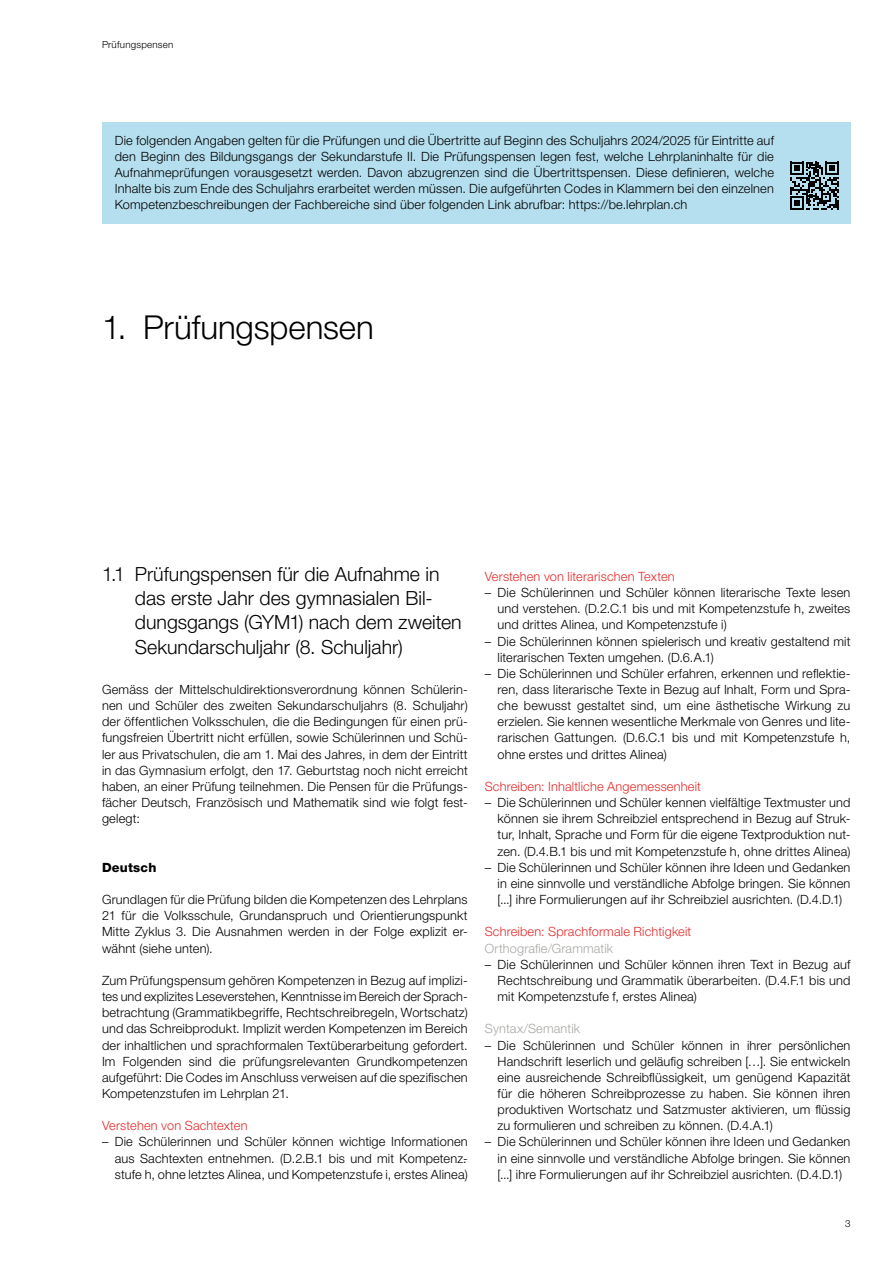
<style>
.page{position:relative;width:893px;height:1263px;background:#fff}
.page>*{position:absolute;margin:0;border:0;box-sizing:border-box;transform-origin:0 0}
.h1_22pt{font:300 33px "Helvetica Neue LT Std";color:#000}
.h2_13pt{font:300 19.5px/24.3px "Helvetica Neue LT Std";color:#000}
.li_8_5pt{font:300 12.75px/16.2px "Helvetica Neue LT Std";letter-spacing:.015em;color:#000;text-align:justify}
.p_8_5pt{font:300 12.75px/16.2px "Helvetica Neue LT Std";letter-spacing:.015em;color:#000;text-align:justify}
.p_8_5pt-2{font:300 12.75px "Helvetica Neue LT Std";letter-spacing:.015em;color:#e42b2b}
.p_8_5pt-3{font:300 12.75px "Helvetica Neue LT Std";letter-spacing:.01em;color:#a8a8a5}
.h3_8_5pt{font:800 12.75px "Helvetica Neue LT Std";letter-spacing:.015em;color:#000}
.p_8_5pt-4{font:300 9.75px "Helvetica Neue LT Std";letter-spacing:.025em;color:#000}
</style>
<div class="page">
<div style="left:102px;top:122px;width:748px;height:102px;background:#b5deee"></div>
<svg style="left:790px;top:162px;width:48px;height:48px"></svg>
<p class="p_8_5pt-4" style="left:102px;top:38px;width:73px">Prüfungspensen</p>
<p class="p_8_5pt" style="left:115px;top:132px;width:661px">Die folgenden Angaben gelten für die Prüfungen und die Übertritte auf Beginn des Schuljahrs 2024/2025 für Eintritte auf den Beginn des Bildungsgangs der Sekundarstufe II. Die Prüfungspensen legen fest, welche Lehrplaninhalte für die Aufnahmeprüfungen vorausgesetzt werden. Davon abzugrenzen sind die Übertrittspensen. Diese definieren, welche Inhalte bis zum Ende des Schuljahrs erarbeitet werden müssen. Die aufgeführten Codes in Klammern bei den einzelnen Kompetenzbeschreibungen der Fachbereiche sind über folgenden Link abrufbar: https://be.lehrplan.ch</p>
<h1 class="h1_22pt" style="left:102px;top:307px;width:273px">1. Prüfungspensen</h1>
<h2 class="h2_13pt" style="left:135px;top:561px;width:328px;text-indent:-33px">1.1 Prüfungspensen für die Aufnahme in das erste Jahr des gymnasialen Bil&shy;dungsgangs (GYM1) nach dem zweiten Sekundarschuljahr (8. Schuljahr)</h2>
<p class="p_8_5pt" style="left:102px;top:681px;width:367px">Gemäss der Mittelschuldirektionsverordnung können Schülerin&shy;nen und Schüler des zweiten Sekundarschuljahrs (8. Schuljahr) der öffentlichen Volksschulen, die die Bedingungen für einen prü&shy;fungsfreien Übertritt nicht erfüllen, sowie Schülerinnen und Schü&shy;ler aus Privatschulen, die am 1. Mai des Jahres, in dem der Eintritt in das Gymnasium erfolgt, den 17. Geburtstag noch nicht erreicht haben, an einer Prüfung teilnehmen. Die Pensen für die Prüfungs&shy;fächer Deutsch, Französisch und Mathematik sind wie folgt fest&shy;gelegt:</p>
<h3 class="h3_8_5pt" style="left:102px;top:860px;width:56px">Deutsch</h3>
<p class="p_8_5pt" style="left:102px;top:891px;width:367px">Grundlagen für die Prüfung bilden die Kompetenzen des Lehrplans 21 für die Volksschule, Grundanspruch und Orientierungspunkt Mitte Zyklus 3. Die Ausnahmen werden in der Folge explizit er&shy;wähnt (siehe unten).</p>
<p class="p_8_5pt" style="left:102px;top:972px;width:367px">Zum Prüfungspensum gehören Kompetenzen in Bezug auf implizi&shy;tes und explizites Leseverstehen, Kenntnisse im Bereich der Sprach&shy;betrachtung (Grammatikbegriffe, Rechtschreibregeln, Wortschatz) und das Schreibprodukt. Implizit werden Kompetenzen im Bereich der inhaltlichen und sprachformalen Textüberarbeitung gefordert.<br>Im Folgenden sind die prüfungsrelevanten Grundkompetenzen aufgeführt: Die Codes im Anschluss verweisen auf die spezifischen Kompetenzstufen im Lehrplan 21.</p>
<p class="p_8_5pt-2" style="left:102px;top:1118px;width:147px">Verstehen von Sachtexten</p>
<p class="li_8_5pt" style="left:115px;top:1133px;width:354px;text-indent:-13px">– Die Schülerinnen und Schüler können wichtige Informationen aus Sachtexten entnehmen. (D.2.B.1 bis und mit Kompetenz&shy;stufe h, ohne letztes Alinea, und Kompetenzstufe i, erstes Alinea)</p>
<p class="p_8_5pt-2" style="left:485px;top:568px;width:191px">Verstehen von literarischen Texten</p>
<p class="li_8_5pt" style="left:497px;top:584px;width:354px;text-indent:-13px">– Die Schülerinnen und Schüler können literarische Texte lesen und verstehen. (D.2.C.1 bis und mit Kompetenzstufe h, zweites und drittes Alinea, und Kompetenzstufe i)</p>
<p class="li_8_5pt" style="left:497px;top:633px;width:354px;text-indent:-13px">– Die Schülerinnen können spielerisch und kreativ gestaltend mit literarischen Texten umgehen. (D.6.A.1)</p>
<p class="li_8_5pt" style="left:497px;top:665px;width:354px;text-indent:-13px">– Die Schülerinnen und Schüler erfahren, erkennen und reflektie&shy;ren, dass literarische Texte in Bezug auf Inhalt, Form und Spra&shy;che bewusst gestaltet sind, um eine ästhetische Wirkung zu erzielen. Sie kennen wesentliche Merkmale von Genres und lite&shy;rarischen Gattungen. (D.6.C.1 bis und mit Kompetenzstufe h, ohne erstes und drittes Alinea)</p>
<p class="p_8_5pt-2" style="left:485px;top:779px;width:218px">Schreiben: Inhaltliche Angemessenheit</p>
<p class="li_8_5pt" style="left:497px;top:794px;width:354px;text-indent:-13px">– Die Schülerinnen und Schüler kennen vielfältige Textmuster und können sie ihrem Schreibziel entsprechend in Bezug auf Struk&shy;tur, Inhalt, Sprache und Form für die eigene Textproduktion nut&shy;zen. (D.4.B.1 bis und mit Kompetenzstufe h, ohne drittes Alinea)</p>
<p class="li_8_5pt" style="left:497px;top:859px;width:354px;text-indent:-13px">– Die Schülerinnen und Schüler können ihre Ideen und Gedanken in eine sinnvolle und verständliche Abfolge bringen. Sie können [...] ihre Formulierungen auf ihr Schreibziel ausrichten. (D.4.D.1)</p>
<p class="p_8_5pt-2" style="left:485px;top:924px;width:208px">Schreiben: Sprachformale Richtigkeit</p>
<p class="p_8_5pt-3" style="left:485px;top:940px;width:130px">Orthografie/Grammatik</p>
<p class="li_8_5pt" style="left:497px;top:956px;width:354px;text-indent:-13px">– Die Schülerinnen und Schüler können ihren Text in Bezug auf Rechtschreibung und Grammatik überarbeiten. (D.4.F.1 bis und mit Kompetenzstufe f, erstes Alinea)</p>
<p class="p_8_5pt-3" style="left:485px;top:1021px;width:97px">Syntax/Semantik</p>
<p class="li_8_5pt" style="left:497px;top:1036px;width:354px;text-indent:-13px">– Die Schülerinnen und Schüler können in ihrer persönlichen Handschrift leserlich und geläufig schreiben […]. Sie entwickeln eine ausreichende Schreibflüssigkeit, um genügend Kapazität für die höheren Schreibprozesse zu haben. Sie können ihren produktiven Wortschatz und Satzmuster aktivieren, um flüssig zu formulieren und schreiben zu können. (D.4.A.1)</p>
<p class="li_8_5pt" style="left:497px;top:1133px;width:354px;text-indent:-13px">– Die Schülerinnen und Schüler können ihre Ideen und Gedanken in eine sinnvolle und verständliche Abfolge bringen. Sie können [...] ihre Formulierungen auf ihr Schreibziel ausrichten. (D.4.D.1)</p>
<p class="p_8_5pt-4" style="left:845px;top:1218px;width:7px">3</p>
</div>
